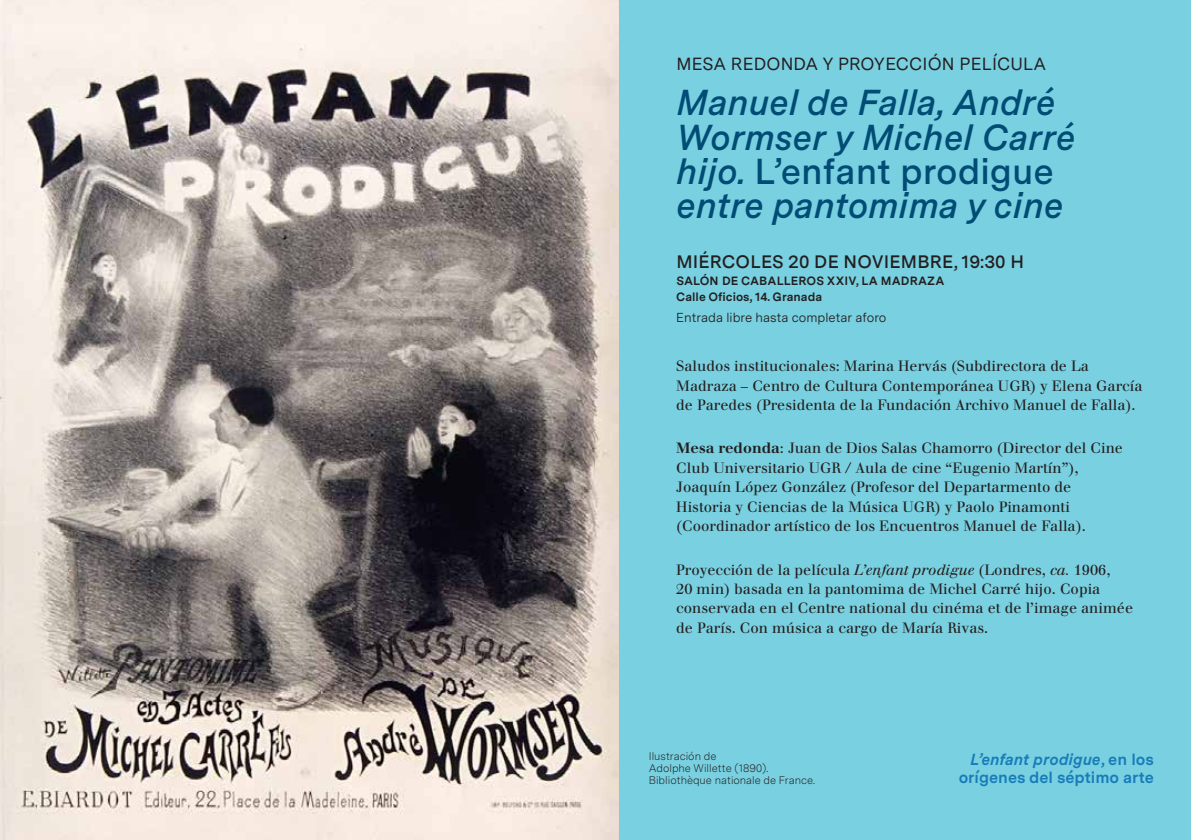
<style>
.page{position:relative;width:1191px;height:840px;background:#fff}
.page>*{position:absolute;margin:0;border:0;box-sizing:border-box;transform-origin:0 0}
.t1{font:italic 600 36px/34px "Messina Sans";color:#004c75}
.t2{font:600 18px "Messina Sans";letter-spacing:.01em;color:#231f20}
.t3{font:17.6px "Messina Sans";letter-spacing:.01em;color:#231f20}
.t4{font:700 16px/18px "Messina Sans";color:#177db9;text-align:right}
.t5{font:14.6px/19.4px "Walbaum";color:#231f20}
.t6{font:13px "Messina Sans";color:#231f20}
.t7{font:700 12px/16.8px "Messina Sans";color:#231f20}
.t8{font:300 11px/12px "Messina Sans";color:#231f20}
.s1{font-style:normal}
.s2{font-weight:700}
.s3{font-style:italic}
</style>
<div class="page">
<img style="left:0;top:0;width:619px;height:839px">
<div style="left:619px;top:0;width:572px;height:839px;background:#79d0e0"></div>
<p class="t3" style="left:676px;top:53px;width:371px">MESA REDONDA Y PROYECCIÓN PELÍCULA</p>
<h1 class="t1" style="left:676px;top:86px;width:400px">Manuel de Falla, André<br>Wormser y Michel Carré hijo. <span class="s1">L’enfant prodigue </span>entre pantomima y cine</h1>
<p class="t2" style="left:676px;top:250px;width:349px">MIÉRCOLES 20 DE NOVIEMBRE, 19:30 H</p>
<p class="t7" style="left:676px;top:272px;width:269px">SALÓN DE CABALLEROS XXIV, LA MADRAZA<br>Calle Oficios, 14. Granada</p>
<p class="t6" style="left:676px;top:309px;width:212px">Entrada libre hasta completar aforo</p>
<p class="t5" style="left:676px;top:356px;width:468px">Saludos institucionales: Marina Hervás (Subdirectora de La<br>Madraza – Centro de Cultura Contemporánea UGR) y Elena García de Paredes (Presidenta de la Fundación Archivo Manuel de Falla).</p>
<p class="t5" style="left:676px;top:438px;width:448px"><span class="s2">Mesa redonda</span>: Juan de Dios Salas Chamorro (Director del Cine Club Universitario UGR / Aula de cine “Eugenio Martín”), Joaquín López González (Profesor del Departarmento de Historia y Ciencias de la Música UGR) y Paolo Pinamonti (Coordinador artístico de los Encuentros Manuel de Falla).</p>
<p class="t5" style="left:676px;top:559px;width:458px">Proyección de la película <span class="s3">L’enfant prodigue</span> (Londres, <span class="s3">ca.</span> 1906,<br>20 min) basada en la pantomima de Michel Carré hijo. Copia conservada en el Centre national du cinéma et de l’image animée de París. Con música a cargo de María Rivas.</p>
<p class="t8" style="left:649px;top:749px;width:168px">Ilustración de<br>Adolphe Willette (1890).<br>Bibliothèque nationale de France.</p>
<p class="t4" style="left:958px;top:750px;width:197px"><span class="s3">L’enfant prodigue</span>, en los orígenes del séptimo arte</p>
</div>
